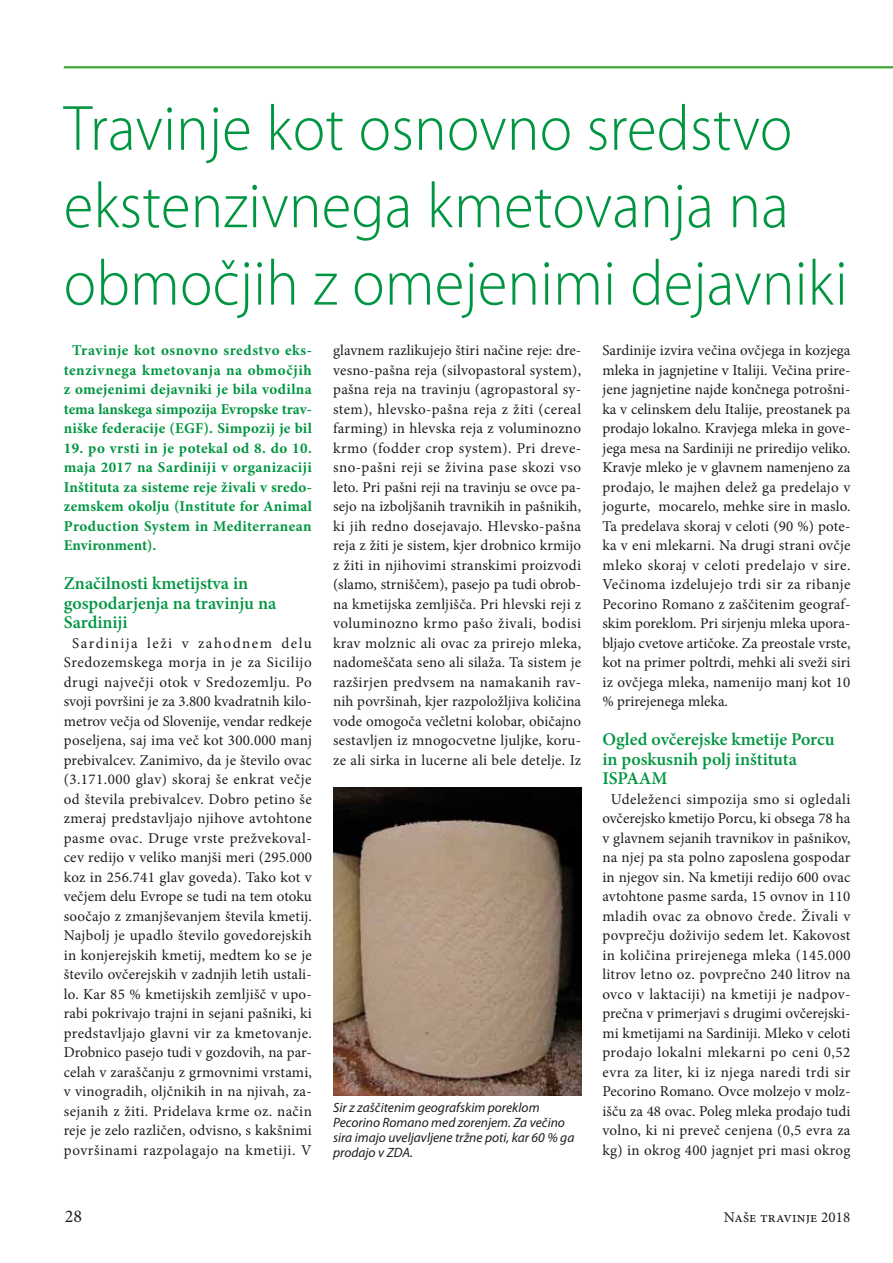
<style>
.page{position:relative;width:893px;height:1263px;background:#fff}
.page>*{position:absolute;margin:0;border:0;box-sizing:border-box;transform-origin:0 0}
.t1{font:300 64.5px/77.4px "Myriad Pro";letter-spacing:.005em;color:#009641;scale:.94 1}
.t2{font:600 18px/19.5px "Minion Pro";color:#009641}
.t3{font:18px "Minion Pro";color:#1d1d1b}
.t4{font:15px/19.5px "Minion Pro";letter-spacing:.015em;color:#1d1d1b;text-align:center}
.t5{font:700 15px/19.5px "Minion Pro";letter-spacing:.025em;color:#009641;text-align:center}
.t6{font:italic 13.5px/15px "Myriad Pro";color:#1d1d1b}
</style>
<div class="page">
<hr style="left:64px;top:66px;width:829px;height:2px;background:#3fa535">
<img style="left:333px;top:787px;width:248px;height:308px">
<h1 class="t1" style="left:64px;top:91px;width:835px">Travinje kot osnovno sredstvo ekstenzivnega kmetovanja na območjih z omejenimi dejavniki</h1>
<p class="t5" style="left:64px;top:340px;width:250px">Travinje kot osnovno sredstvo eks&shy;tenzivnega kmetovanja na območjih z omejenimi dejavniki je bila vodilna tema lanskega simpozija Evropske trav&shy;niške federacije (EGF). Simpozij je bil</p>
<p class="t5" style="left:64px;top:438px;width:250px;text-align:justify">19. po vrsti in je potekal od 8. do 10. maja 2017 na Sardiniji v organizaciji Inštituta za sisteme reje živali v sredo&shy;zemskem okolju (Institute for Animal Production System in Mediterranean Environment).</p>
<p class="t2" style="left:64px;top:574px;width:214px">Značilnosti kmetijstva in gospodarjenja na travinju na<br>Sardiniji</p>
<p class="t4" style="left:64px;top:633px;width:250px">Sardinija leži v zahodnem delu Sredozemskega morja in je za Sicilijo drugi največji otok v Sredozemlju. Po svoji površini je za 3.800 kvadratnih kilo&shy;metrov večja od Slovenije, vendar redkeje poseljena, saj ima več kot 300.000 manj prebivalcev. Zanimivo, da je število ovac (3.171.000 glav) skoraj še enkrat večje od števila prebivalcev. Dobro petino še zmeraj predstavljajo njihove avtohtone pasme ovac. Druge vrste prežvekoval&shy;cev redijo v veliko manjši meri (295.000 koz in 256.741 glav goveda). Tako kot v večjem delu Evrope se tudi na tem otoku soočajo z zmanjševanjem števila kmetij.<br>Najbolj je upadlo število govedorejskih in konjerejskih kmetij, medtem ko se je število ovčerejskih v zadnjih letih ustali&shy;lo. Kar 85 % kmetijskih zemljišč v upo&shy;rabi pokrivajo trajni in sejani pašniki, ki predstavljajo glavni vir za kmetovanje.<br>Drobnico pasejo tudi v gozdovih, na par&shy;celah v zaraščanju z grmovnimi vrstami, v vinogradih, oljčnikih in na njivah, za&shy;sejanih z žiti. Pridelava krme oz. način reje je zelo različen, odvisno, s kakšnimi površinami razpolagajo na kmetiji. V</p>
<p class="t4" style="left:333px;top:341px;width:250px;text-align:justify">glavnem razlikujejo štiri načine reje: dre&shy;vesno-pašna reja (silvopastoral system), pašna reja na travinju (agropastoral sy&shy;stem), hlevsko-pašna reja z žiti (cereal farming) in hlevska reja z voluminozno krmo (fodder crop system). Pri dreve&shy;sno-pašni reji se živina pase skozi vso leto. Pri pašni reji na travinju se ovce pa&shy;sejo na izboljšanih travnikih in pašnikih, ki jih redno dosejavajo. Hlevsko-pašna reja z žiti je sistem, kjer drobnico krmijo z žiti in njihovimi stranskimi proizvodi (slamo, strniščem), pasejo pa tudi obrob&shy;na kmetijska zemljišča. Pri hlevski reji z voluminozno krmo pašo živali, bodisi krav molznic ali ovac za prirejo mleka, nadomeščata seno ali silaža. Ta sistem je razširjen predvsem na namakanih rav&shy;nih površinah, kjer razpoložljiva količina vode omogoča večletni kolobar, običajno sestavljen iz mnogocvetne ljuljke, koru&shy;ze ali sirka in lucerne ali bele detelje. Iz</p>
<p class="t4" style="left:602px;top:341px;width:250px;text-align:justify">Sardinije izvira večina ovčjega in kozjega mleka in jagnjetine v Italiji. Večina prire&shy;jene jagnjetine najde končnega potrošni&shy;ka v celinskem delu Italije, preostanek pa prodajo lokalno. Kravjega mleka in gove&shy;jega mesa na Sardiniji ne priredijo veliko.<br>Kravje mleko je v glavnem namenjeno za prodajo, le majhen delež ga predelajo v jogurte, mocarelo, mehke sire in maslo.<br>Ta predelava skoraj v celoti (90 %) pote&shy;ka v eni mlekarni. Na drugi strani ovčje mleko skoraj v celoti predelajo v sire.<br>Večinoma izdelujejo trdi sir za ribanje Pecorino Romano z zaščitenim geograf&shy;skim poreklom. Pri sirjenju mleka upora&shy;bljajo cvetove artičoke. Za preostale vrste, kot na primer poltrdi, mehki ali sveži siri iz ovčjega mleka, namenijo manj kot 10 % prirejenega mleka.</p>
<p class="t2" style="left:602px;top:730px;width:234px">Ogled ovčerejske kmetije Porcu in poskusnih polj inštituta<br>ISPAAM</p>
<p class="t4" style="left:602px;top:789px;width:250px">Udeleženci simpozija smo si ogledali ovčerejsko kmetijo Porcu, ki obsega 78 ha v glavnem sejanih travnikov in pašnikov, na njej pa sta polno zaposlena gospodar in njegov sin. Na kmetiji redijo 600 ovac avtohtone pasme sarda, 15 ovnov in 110 mladih ovac za obnovo črede. Živali v povprečju doživijo sedem let. Kakovost in količina prirejenega mleka (145.000 litrov letno oz. povprečno 240 litrov na ovco v laktaciji) na kmetiji je nadpov&shy;prečna v primerjavi s drugimi ovčerejski&shy;mi kmetijami na Sardiniji. Mleko v celoti prodajo lokalni mlekarni po ceni 0,52 evra za liter, ki iz njega naredi trdi sir Pecorino Romano. Ovce molzejo v molz&shy;išču za 48 ovac. Poleg mleka prodajo tudi volno, ki ni preveč cenjena (0,5 evra za kg) in okrog 400 jagnjet pri masi okrog</p>
<p class="t6" style="left:333px;top:1100px;width:243px">Sir z zaščitenim geografskim poreklom Pecorino Romano med zorenjem. Za večino sira imajo uveljavljene tržne poti, kar 60 % ga prodajo v ZDA.</p>
<p class="t3" style="left:65px;top:1204px;width:19px">28</p>
<p class="t4" style="left:724px;top:1207px;width:128px">Naše travinje 2018</p>
</div>
